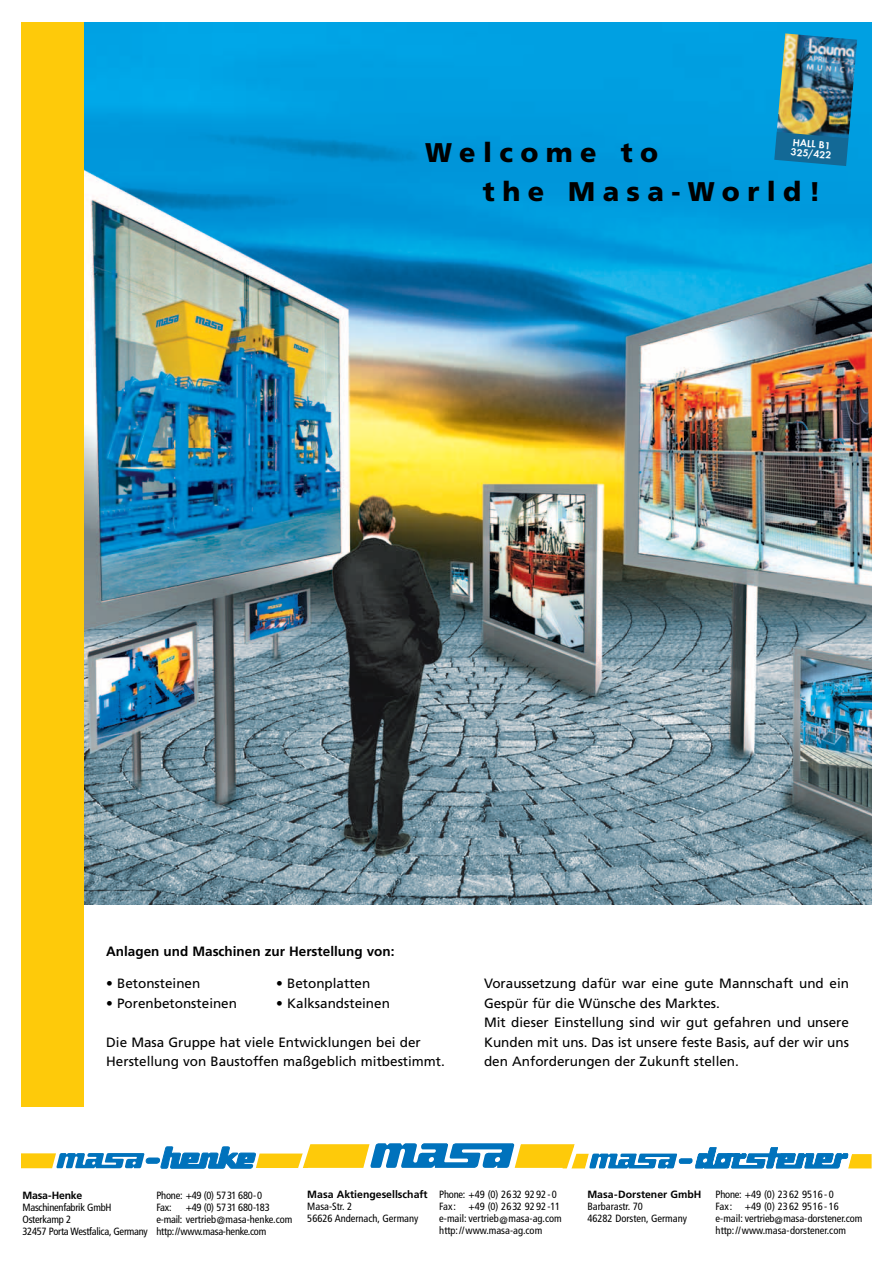
<style>
.page{position:relative;width:893px;height:1263px;background:#fff}
.page>*{position:absolute;margin:0;border:0;box-sizing:border-box;transform-origin:0 0}
.t1{font:27px/39px "Frutiger Black+PKOAPC";letter-spacing:.275em;color:#000}
.t2{font:13.5px/19.5px "Frutiger Roman+UHWSLK";color:#000}
.t3{font:13.5px "Frutiger Bold+VLTZXU";color:#000}
.t4{font:10.5px/12px "Frutiger Cn+OUUGDM";color:#000}
.t5{font:10.5px/12px "Frutiger Cn+OUUGDM";letter-spacing:-.025em;color:#000}
.t6{font:10.5px "Frutiger Bold+VLTZXU";color:#000}
.t7{font:600 10.5px/9.8px "Futura T";color:#fff}
.t8{font:10.5px "Frutiger Bold+VLTZXU";letter-spacing:-.03em;color:#000}
</style>
<div class="page">
<img style="left:21px;top:22px;width:851px;height:1147px">
<p class="t7" style="left:792px;top:138px;width:42px;rotate:5deg">HALL B1<br>325/422</p>
<h1 class="t1" style="left:483px;top:133px;width:339px;text-indent:-58px">Welcome to<br>the Masa-World!</h1>
<p class="t3" style="left:106px;top:945px;width:290px">Anlagen und Maschinen zur Herstellung von:</p>
<p class="t2" style="left:106px;top:975px;width:96px">• Betonsteinen</p>
<p class="t2" style="left:276px;top:975px;width:96px">• Betonplatten</p>
<p class="t2" style="left:106px;top:994px;width:132px">• Porenbetonsteinen</p>
<p class="t2" style="left:276px;top:994px;width:115px">• Kalksandsteinen</p>
<p class="t2" style="left:106px;top:1033px;width:340px">Die Masa Gruppe hat viele Entwicklungen bei der<br>Herstellung von Baustoffen maßgeblich mitbestimmt.</p>
<p class="t2" style="left:484px;top:975px;width:366px">Voraussetzung dafür war eine gute Mannschaft und ein Gespür für die Wünsche des Marktes.<br>Mit dieser Einstellung sind wir gut gefahren und unsere Kunden mit uns. Das ist unsere feste Basis, auf der wir uns den Anforderungen der Zukunft stellen.</p>
<p class="t8" style="left:23px;top:1191px;width:61px">Masa-Henke</p>
<p class="t5" style="left:23px;top:1202px;width:127px">Maschinenfabrik GmbH<br>Osterkamp 2<br>32457 Porta Westfalica, Germany</p>
<p class="t5" style="left:156px;top:1190px;width:107px">Phone: +49 (0) 5731 680-0<br>Fax:</p>
<p class="t5" style="left:156px;top:1202px;width:137px;text-indent:29px">+49 (0) 5731 680-183 e-mail: vertrieb@masa-henke.com http://www.masa-henke.com</p>
<p class="t6" style="left:307px;top:1190px;width:122px">Masa Aktiengesellschaft</p>
<p class="t4" style="left:307px;top:1201px;width:113px">Masa-Str. 2<br>56626 Andernach, Germany</p>
<p class="t4" style="left:439px;top:1189px;width:124px">Phone: +49 (0) 2632 9292-0<br>Fax: +49 (0) 26 32 92 92 -11 e-mail: vertrieb@masa-ag.com http://www.masa-ag.com</p>
<p class="t6" style="left:587px;top:1190px;width:115px">Masa-Dorstener GmbH</p>
<p class="t4" style="left:587px;top:1201px;width:101px">Barbarastr. 70<br>46282 Dorsten, Germany</p>
<p class="t4" style="left:716px;top:1189px;width:148px">Phone: +49 (0) 23 62 9516 -0<br>Fax: +49 (0) 23 62 9516 - 16 e-mail: vertrieb@masa-dorstener.com http://www.masa-dorstener.com</p>
</div>
